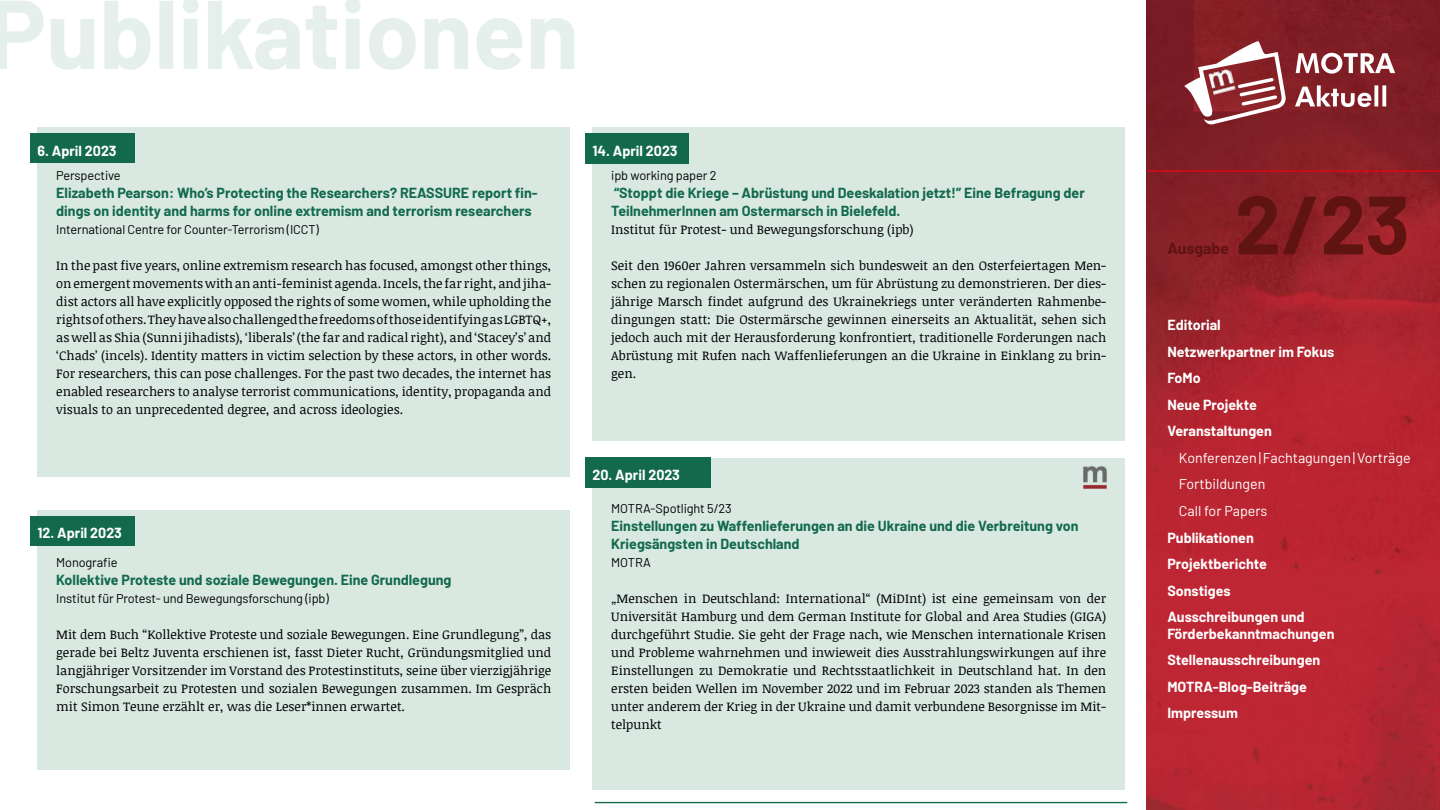
<style>
.page{position:relative;width:1440px;height:810px;background:#fff}
.page>*{position:absolute;margin:0;border:0;box-sizing:border-box;transform-origin:0 0}
.t1{font:700 97.5px "Barlow";color:#e5efeb}
.t2{font:700 82.5px "Barlow";color:#5f1412}
.t3{font:700 15.75px "Barlow";color:#5f1412}
.t4{font:700 14.25px/18px "Barlow";color:#12694b}
.t5{font:700 14.25px/26.5px "Barlow";color:#fff}
.t6{font:14.25px/26.5px "Barlow";color:#fff}
.t7{font:12.75px/18px "Noticia Text";color:#000;text-align:justify}
.t8{font:12.75px "Barlow";letter-spacing:-.01em;color:#000}
</style>
<div class="page">
<img style="left:1147px;top:0;width:292px;height:809px">
<hr style="left:1148px;top:170px;width:292px;height:2px;background:#e30613">
<svg style="left:1295px;top:85px;width:91px;height:22px"></svg>
<svg style="left:1296px;top:53px;width:99px;height:21px"></svg>
<svg style="left:1184px;top:41px;width:102px;height:84px"></svg>
<img style="left:1208px;top:68px;width:28px;height:27px">
<div style="left:592px;top:127px;width:533px;height:314px;background:#d9e9e2"></div>
<div style="left:585px;top:133px;width:103px;height:31px;background:#12694b"></div>
<div style="left:38px;top:510px;width:532px;height:260px;background:#d9e9e2"></div>
<div style="left:30px;top:516px;width:105px;height:29px;background:#12694b"></div>
<div style="left:38px;top:128px;width:532px;height:349px;background:#d9e9e2"></div>
<div style="left:30px;top:134px;width:105px;height:29px;background:#12694b"></div>
<div style="left:592px;top:458px;width:533px;height:332px;background:#d9e9e2"></div>
<div style="left:585px;top:457px;width:125px;height:31px;background:#12694b"></div>
<img style="left:1083px;top:467px;width:24px;height:22px">
<hr style="left:595px;top:802px;width:532px;height:1px;background:#12694b">
<h1 class="t1" style="left:-12px;top:-38px;width:593px">Publikationen</h1>
<p class="t5" style="left:38px;top:136px;width:81px">6. April 2023</p>
<p class="t8" style="left:56px;top:166px;width:66px">Perspective</p>
<p class="t4" style="left:56px;top:183px;width:483px">Elizabeth Pearson: Who’s Protecting the Researchers? REASSURE report fin&shy;dings on identity and harms for online extremism and terrorism researchers</p>
<p class="t8" style="left:56px;top:220px;width:264px">International Centre for Counter-Terrorism (ICCT)</p>
<p class="t7" style="left:56px;top:256px;width:497px">In the past five years, online extremism research has focused, amongst other things, on emergent movements with an anti-feminist agenda. Incels, the far right, and jiha&shy;dist actors all have explicitly opposed the rights of some women, while upholding the rights of others. They have also challenged the freedoms of those identifying as LGBTQ+, as well as Shia (Sunni jihadists), ‘liberals’ (the far and radical right), and ‘Stacey’s’ and ‘Chads’ (incels). Identity matters in victim selection by these actors, in other words.<br>For researchers, this can pose challenges. For the past two decades, the internet has enabled researchers to analyse terrorist communications, identity, propaganda and visuals to an unprecedented degree, and across ideologies.</p>
<p class="t5" style="left:38px;top:518px;width:86px">12. April 2023</p>
<p class="t8" style="left:56px;top:553px;width:63px">Monografie</p>
<p class="t4" style="left:56px;top:570px;width:397px">Kollektive Proteste und soziale Bewegungen. Eine Grundlegung</p>
<p class="t8" style="left:56px;top:589px;width:274px">Institut für Protest- und Bewegungsforschung (ipb)</p>
<p class="t7" style="left:56px;top:625px;width:497px">Mit dem Buch “Kollektive Proteste und soziale Bewegungen. Eine Grundlegung”, das gerade bei Beltz Juventa erschienen ist, fasst Dieter Rucht, Gründungsmitglied und langjähriger Vorsitzender im Vorstand des Protestinstituts, seine über vierzigjährige Forschungsarbeit zu Protesten und sozialen Bewegungen zusammen. Im Gespräch mit Simon Teune erzählt er, was die Leser*innen erwartet.</p>
<p class="t5" style="left:592px;top:136px;width:87px">14. April 2023</p>
<p class="t8" style="left:611px;top:166px;width:107px">ipb working paper 2</p>
<p class="t4" style="left:611px;top:183px;width:475px">“Stoppt die Kriege – Abrüstung und Deeskalation jetzt!” Eine Befragung der<br>TeilnehmerInnen am Ostermarsch in Bielefeld.</p>
<p class="t7" style="left:611px;top:220px;width:304px">Institut für Protest- und Bewegungsforschung (ipb)</p>
<p class="t7" style="left:611px;top:256px;width:497px">Seit den 1960er Jahren versammeln sich bundesweit an den Osterfeiertagen Men&shy;schen zu regionalen Ostermärschen, um für Abrüstung zu demonstrieren. Der dies&shy;jährige Marsch findet aufgrund des Ukrainekriegs unter veränderten Rahmenbe&shy;dingungen statt: Die Ostermärsche gewinnen einerseits an Aktualität, sehen sich jedoch auch mit der Herausforderung konfrontiert, traditionelle Forderungen nach Abrüstung mit Rufen nach Waffenlieferungen an die Ukraine in Einklang zu brin&shy;gen.</p>
<p class="t5" style="left:592px;top:460px;width:89px">20. April 2023</p>
<p class="t8" style="left:611px;top:499px;width:122px">MOTRA-Spotlight 5/23</p>
<p class="t4" style="left:611px;top:516px;width:469px">Einstellungen zu Waffenlieferungen an die Ukraine und die Verbreitung von<br>Kriegsängsten in Deutschland</p>
<p class="t8" style="left:611px;top:553px;width:41px">MOTRA</p>
<p class="t7" style="left:611px;top:589px;width:497px">„Menschen in Deutschland: International“ (MiDInt) ist eine gemeinsam von der Universität Hamburg und dem German Institute for Global and Area Studies (GIGA) durchgeführt Studie. Sie geht der Frage nach, wie Menschen internationale Krisen und Probleme wahrnehmen und inwieweit dies Ausstrahlungswirkungen auf ihre Einstellungen zu Demokratie und Rechtsstaatlichkeit in Deutschland hat. In den ersten beiden Wellen im November 2022 und im Februar 2023 standen als Themen unter anderem der Krieg in der Ukraine und damit verbundene Besorgnisse im Mit&shy;telpunkt</p>
<p class="t3" style="left:1167px;top:237px;width:63px">Ausgabe</p>
<h2 class="t2" style="left:1235px;top:164px;width:176px">2/23</h2>
<p class="t5" style="left:1167px;top:311px;width:168px">Editorial<br>Netzwerkpartner im Fokus<br>FoMo<br>Neue Projekte<br>Veranstaltungen</p>
<p class="t6" style="left:1179px;top:443px;width:233px">Konferenzen|Fachtagungen|Vorträge<br>Fortbildungen<br>Call for Papers</p>
<p class="t5" style="left:1167px;top:523px;width:139px">Publikationen<br>Projektberichte<br>Sonstiges<br>Ausschreibungen und</p>
<p class="t5" style="left:1167px;top:619px;width:169px">Förderbekanntmachungen<br>Stellenausschreibungen<br>MOTRA-Blog-Beiträge<br>Impressum</p>
</div>
